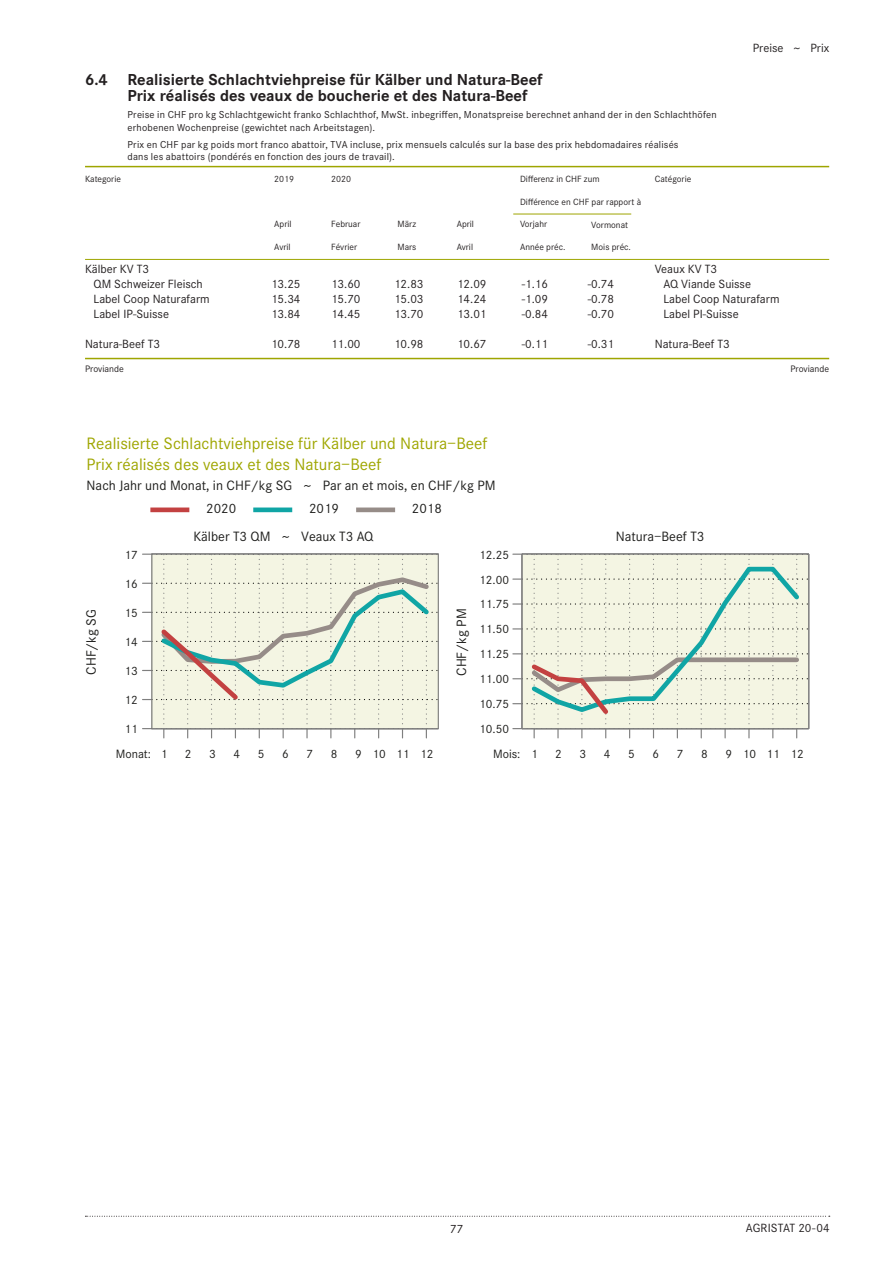
<style>
.page{position:relative;width:893px;height:1263px;background:#fff}
.page>*{position:absolute;margin:0;border:0;box-sizing:border-box;transform-origin:0 0}
.t1{font:17.1px/20.2px "Corporate S";color:#9fa600}
._03_Tabellentitel{font:700 16.5px "Corporate S";color:#231f20}
.t2{font:14.1px/23px "Corporate S";color:#1d1d1b}
.t3{font:12.45px "Corporate S";color:#1d1d1b}
._03_Tab_Vorspalte{font:12.3px "Corporate S";color:#231f20}
.Schlachtviehpr__real{font:12.3px "Corporate S";color:#231f20}
._03_Tabellen-Unterti{font:10.5px/12.6px "Corporate S";letter-spacing:.02em;color:#231f20}
._03_Tab_Quelle_de{font:9.75px "Corporate S";color:#231f20}
._03_Tab_Quelle_fr{font:9.75px "Corporate S";color:#231f20}
._03_Tabellen-Kopf{font:9.3px "Corporate S";color:#231f20}
.s1{color:#fff}
</style>
<div class="page">
<svg style="left:85px;top:1216px;width:745px;height:1px"></svg>
<hr style="left:85px;top:166px;width:744px;height:1px;background:#9ea500">
<hr style="left:85px;top:259px;width:744px;height:1px;background:#9ea500">
<hr style="left:85px;top:358px;width:744px;height:1px;background:#9ea500">
<div style="left:153px;top:507px;width:34px;height:5px;background:#c34141"></div>
<div style="left:256px;top:507px;width:34px;height:5px;background:#10a5a5"></div>
<div style="left:358px;top:507px;width:35px;height:5px;background:#968c88"></div>
<svg style="left:143px;top:554px;width:295px;height:184px;background:#e9ecdd"></svg>
<div style="left:151px;top:554px;width:288px;height:175px;border:1px solid #7f7f7f"></div>
<svg style="left:513px;top:554px;width:296px;height:184px;background:#e7ebdc"></svg>
<div style="left:522px;top:554px;width:287px;height:175px;border:1px solid #7f7f7f"></div>
<hr style="left:513px;top:214px;width:118px;height:1px;background:#9ea500">
<p class="_03_Tabellentitel" style="left:85px;top:70px;width:459px">6.4 Realisierte Schlachtviehpreise für Kälber und Natura-Beef</p>
<p class="_03_Tabellentitel" style="left:85px;top:86px;width:444px"><span class="s1">6.3.</span> Prix réalisés des veaux de boucherie et des Natura-Beef</p>
<p class="_03_Tabellen-Unterti" style="left:128px;top:108px;width:591px">Preise in CHF pro kg Schlachtgewicht franko Schlachthof, MwSt. inbegriffen, Monatspreise berechnet anhand der in den Schlachthöfen erhobenen Wochenpreise (gewichtet nach Arbeitstagen).</p>
<p class="_03_Tabellen-Unterti" style="left:128px;top:138px;width:552px">Prix en CHF par kg poids mort franco abattoir, TVA incluse, prix mensuels calculés sur la base des prix hebdomadaires réalisés dans les abattoirs (pondérés en fonction des jours de travail).</p>
<p class="_03_Tabellen-Kopf" style="left:85px;top:174px;width:37px">Kategorie</p>
<p class="_03_Tabellen-Kopf" style="left:655px;top:174px;width:38px">Catégorie</p>
<p class="_03_Tabellen-Kopf" style="left:520px;top:174px;width:81px">Differenz in CHF zum</p>
<p class="_03_Tabellen-Kopf" style="left:520px;top:196px;width:123px">Différence en CHF par rapport à</p>
<p class="_03_Tabellen-Kopf" style="left:520px;top:219px;width:29px">Vorjahr</p>
<p class="_03_Tabellen-Kopf" style="left:520px;top:241px;width:47px">Année préc.</p>
<p class="_03_Tabellen-Kopf" style="left:274px;top:174px;width:21px">2019</p>
<p class="_03_Tabellen-Kopf" style="left:274px;top:219px;width:19px">April</p>
<p class="_03_Tabellen-Kopf" style="left:274px;top:241px;width:18px">Avril</p>
<p class="_03_Tabellen-Kopf" style="left:331px;top:174px;width:21px">2020</p>
<p class="_03_Tabellen-Kopf" style="left:331px;top:219px;width:31px">Februar</p>
<p class="_03_Tabellen-Kopf" style="left:331px;top:241px;width:27px">Février</p>
<p class="_03_Tabellen-Kopf" style="left:457px;top:219px;width:19px">April</p>
<p class="_03_Tabellen-Kopf" style="left:457px;top:241px;width:18px">Avril</p>
<p class="_03_Tabellen-Kopf" style="left:397px;top:219px;width:20px">März</p>
<p class="_03_Tabellen-Kopf" style="left:397px;top:241px;width:20px">Mars</p>
<p class="_03_Tabellen-Kopf" style="left:591px;top:219px;width:38px">Vormonat</p>
<p class="_03_Tabellen-Kopf" style="left:591px;top:242px;width:41px">Mois préc.</p>
<p class="_03_Tab_Vorspalte" style="left:753px;top:41px;width:78px">Preise ~ Prix</p>
<p class="_03_Tab_Vorspalte" style="left:85px;top:262px;width:66px">Kälber KV T3</p>
<p class="_03_Tab_Vorspalte" style="left:94px;top:277px;width:111px">QM Schweizer Fleisch</p>
<p class="_03_Tab_Vorspalte" style="left:94px;top:292px;width:118px">Label Coop Naturafarm</p>
<p class="_03_Tab_Vorspalte" style="left:94px;top:307px;width:77px">Label IP-Suisse</p>
<p class="_03_Tab_Vorspalte" style="left:85px;top:336px;width:77px">Natura-Beef T3</p>
<p class="Schlachtviehpr__real" style="left:271px;top:277px;width:31px">13.25</p>
<p class="Schlachtviehpr__real" style="left:331px;top:277px;width:31px">13.60</p>
<p class="Schlachtviehpr__real" style="left:394px;top:277px;width:31px">12.83</p>
<p class="Schlachtviehpr__real" style="left:457px;top:277px;width:31px">12.09</p>
<p class="Schlachtviehpr__real" style="left:522px;top:277px;width:28px">-1.16</p>
<p class="Schlachtviehpr__real" style="left:588px;top:277px;width:28px">-0.74</p>
<p class="Schlachtviehpr__real" style="left:271px;top:292px;width:31px">15.34</p>
<p class="Schlachtviehpr__real" style="left:331px;top:292px;width:31px">15.70</p>
<p class="Schlachtviehpr__real" style="left:394px;top:292px;width:31px">15.03</p>
<p class="Schlachtviehpr__real" style="left:457px;top:292px;width:31px">14.24</p>
<p class="Schlachtviehpr__real" style="left:522px;top:292px;width:28px">-1.09</p>
<p class="Schlachtviehpr__real" style="left:588px;top:292px;width:28px">-0.78</p>
<p class="Schlachtviehpr__real" style="left:271px;top:307px;width:31px">13.84</p>
<p class="Schlachtviehpr__real" style="left:331px;top:307px;width:31px">14.45</p>
<p class="Schlachtviehpr__real" style="left:394px;top:307px;width:31px">13.70</p>
<p class="Schlachtviehpr__real" style="left:457px;top:307px;width:31px">13.01</p>
<p class="Schlachtviehpr__real" style="left:522px;top:307px;width:28px">-0.84</p>
<p class="Schlachtviehpr__real" style="left:588px;top:307px;width:28px">-0.70</p>
<p class="Schlachtviehpr__real" style="left:271px;top:336px;width:31px">10.78</p>
<p class="Schlachtviehpr__real" style="left:331px;top:336px;width:31px">11.00</p>
<p class="Schlachtviehpr__real" style="left:394px;top:336px;width:31px">10.98</p>
<p class="Schlachtviehpr__real" style="left:457px;top:336px;width:31px">10.67</p>
<p class="Schlachtviehpr__real" style="left:522px;top:336px;width:28px">-0.11</p>
<p class="Schlachtviehpr__real" style="left:588px;top:336px;width:28px">-0.31</p>
<p class="_03_Tab_Vorspalte" style="left:655px;top:262px;width:64px">Veaux KV T3</p>
<p class="_03_Tab_Vorspalte" style="left:663px;top:277px;width:89px">AQ Viande Suisse</p>
<p class="_03_Tab_Vorspalte" style="left:663px;top:292px;width:118px">Label Coop Naturafarm</p>
<p class="_03_Tab_Vorspalte" style="left:663px;top:307px;width:77px">Label PI-Suisse</p>
<p class="_03_Tab_Vorspalte" style="left:655px;top:336px;width:77px">Natura-Beef T3</p>
<p class="_03_Tab_Quelle_de" style="left:85px;top:364px;width:40px">Proviande</p>
<p class="_03_Tab_Quelle_fr" style="left:790px;top:364px;width:40px">Proviande</p>
<p class="t1" style="left:87px;top:433px;width:402px">Realisierte Schlachtviehpreise für Kälber und Natura−Beef<br>Prix réalisés des veaux et des Natura−Beef</p>
<p class="t2" style="left:206px;top:474px;width:291px;text-indent:-120px">Nach Jahr und Monat, in CHF/kg SG ~ Par an et mois, en CHF/kg PM<br>2020</p>
<p class="t2" style="left:309px;top:497px;width:31px">2019</p>
<p class="t2" style="left:412px;top:497px;width:31px">2018</p>
<p class="t2" style="left:193px;top:525px;width:181px">Kälber T3 QM ~ Veaux T3 AQ</p>
<p class="t2" style="left:80px;top:675px;width:67px;rotate:-90deg">CHF/kg SG</p>
<p class="t3" style="left:124px;top:547px;width:15px">17</p>
<p class="t3" style="left:124px;top:576px;width:15px">16</p>
<p class="t3" style="left:124px;top:606px;width:15px">15</p>
<p class="t3" style="left:124px;top:635px;width:15px">14</p>
<p class="t3" style="left:124px;top:664px;width:15px">13</p>
<p class="t3" style="left:124px;top:693px;width:15px">12</p>
<p class="t3" style="left:124px;top:722px;width:15px">11</p>
<p class="t3" style="left:116px;top:747px;width:37px">Monat:</p>
<p class="t3" style="left:161px;top:747px;width:8px">1</p>
<p class="t3" style="left:185px;top:747px;width:8px">2</p>
<p class="t3" style="left:209px;top:747px;width:8px">3</p>
<p class="t3" style="left:234px;top:747px;width:8px">4</p>
<p class="t3" style="left:258px;top:747px;width:8px">5</p>
<p class="t3" style="left:282px;top:747px;width:8px">6</p>
<p class="t3" style="left:306px;top:747px;width:8px">7</p>
<p class="t3" style="left:331px;top:747px;width:8px">8</p>
<p class="t3" style="left:355px;top:747px;width:80px">9 10 11 12</p>
<p class="t2" style="left:450px;top:676px;width:69px;rotate:-90deg">CHF/kg PM</p>
<p class="t3" style="left:479px;top:547px;width:31px">12.25</p>
<p class="t3" style="left:479px;top:572px;width:31px">12.00</p>
<p class="t3" style="left:479px;top:597px;width:31px">11.75</p>
<p class="t3" style="left:479px;top:622px;width:31px">11.50</p>
<p class="t3" style="left:479px;top:647px;width:31px">11.25</p>
<p class="t3" style="left:479px;top:672px;width:31px">11.00</p>
<p class="t3" style="left:479px;top:697px;width:31px">10.75</p>
<p class="t3" style="left:479px;top:722px;width:31px">10.50</p>
<p class="t3" style="left:493px;top:747px;width:29px">Mois:</p>
<p class="t2" style="left:616px;top:525px;width:90px">Natura−Beef T3</p>
<p class="t3" style="left:531px;top:747px;width:8px">1</p>
<p class="t3" style="left:555px;top:747px;width:8px">2</p>
<p class="t3" style="left:580px;top:747px;width:8px">3</p>
<p class="t3" style="left:604px;top:747px;width:8px">4</p>
<p class="t3" style="left:628px;top:747px;width:8px">5</p>
<p class="t3" style="left:652px;top:747px;width:8px">6</p>
<p class="t3" style="left:677px;top:747px;width:8px">7</p>
<p class="t3" style="left:701px;top:747px;width:8px">8</p>
<p class="t3" style="left:725px;top:747px;width:80px">9 10 11 12</p>
<p class="_03_Tab_Vorspalte" style="left:450px;top:1222px;width:15px">77</p>
<p class="_03_Tab_Vorspalte" style="left:746px;top:1221px;width:86px">AGRISTAT 20-04</p>
</div>
